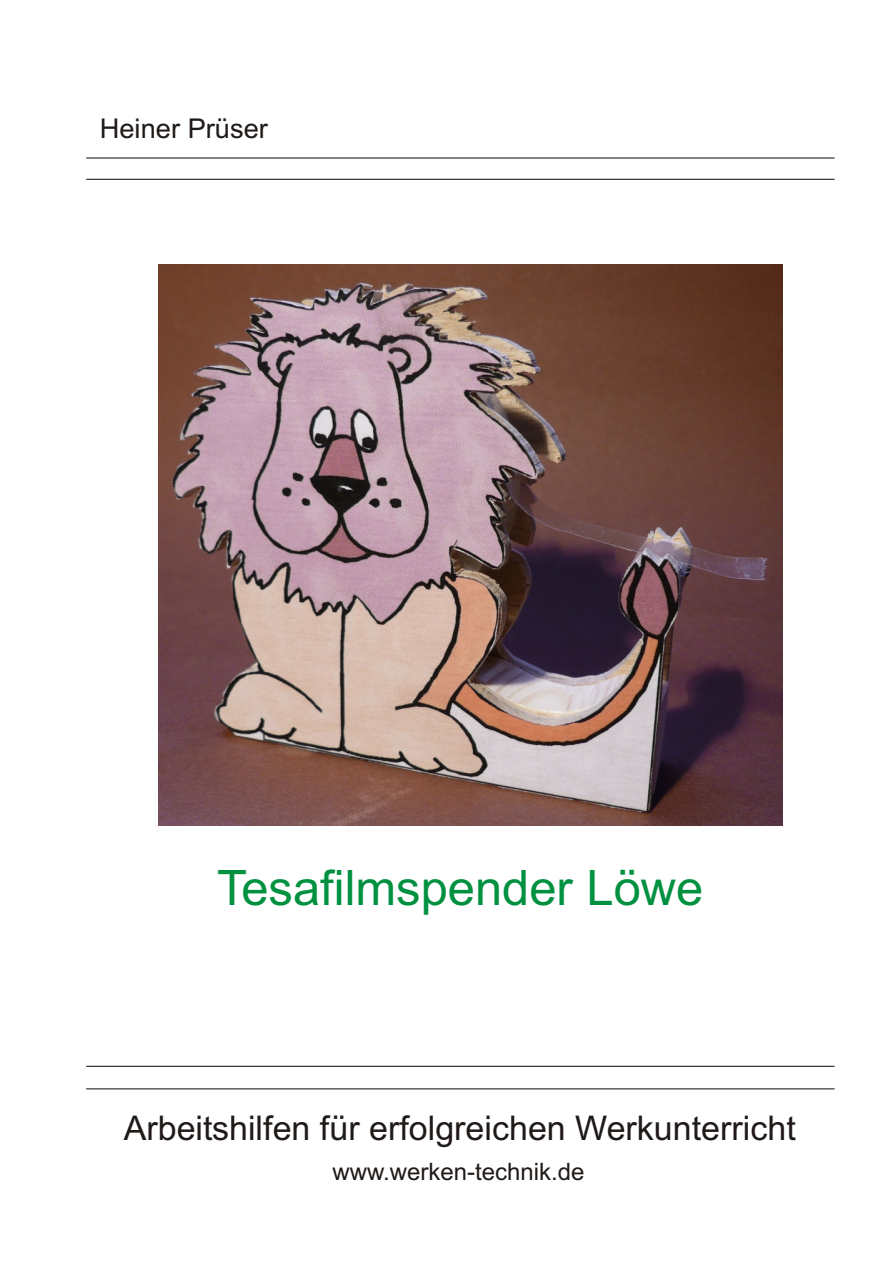
<style>
.page{position:relative;width:894px;height:1263px;background:#fff}
.page>*{position:absolute;margin:0;border:0;box-sizing:border-box;transform-origin:0 0}
.t1{font:48.9px "Arial";color:#009140}
.t2{font:34.05px "Arial";color:#1f1a17}
.t3{font:27.3px "Arial";color:#1f1a17}
.t4{font:24px "Arial";color:#1f1a17}
</style>
<div class="page">
<img style="left:159px;top:264px;width:623px;height:562px">
<hr style="left:86px;top:1066px;width:749px;height:1px;background:#1f1a17">
<hr style="left:86px;top:1088px;width:749px;height:1px;background:#1f1a17">
<hr style="left:86px;top:157px;width:749px;height:2px;background:#1f1a17">
<hr style="left:86px;top:179px;width:749px;height:1px;background:#1f1a17">
<p class="t3" style="left:100px;top:118px;width:170px">Heiner Prüser</p>
<h1 class="t1" style="left:217px;top:869px;width:488px">Tesafilmspender Löwe</h1>
<p class="t2" style="left:124px;top:1115px;width:673px">Arbeitshilfen für erfolgreichen Werkunterricht</p>
<p class="t4" style="left:332px;top:1163px;width:254px">www.werken-technik.de</p>
</div>
